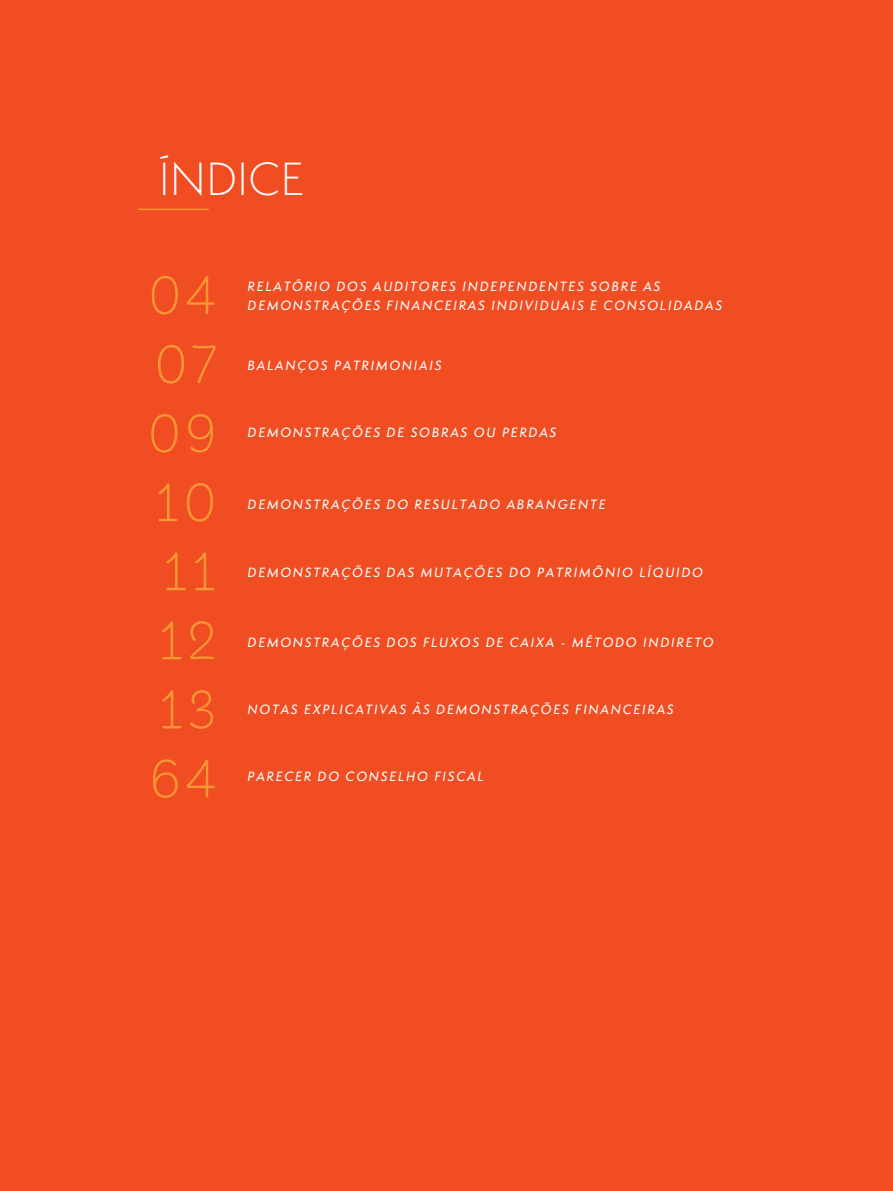
<style>
.page{position:relative;width:893px;height:1191px;background:#f04d22}
.page>*{position:absolute;margin:0;border:0;box-sizing:border-box;transform-origin:0 0}
.t1{font:100 55.65px/69px "Eldwin Script";letter-spacing:.1em;color:#f79632;text-align:justify}
.t2{font:300 42.75px "Semplicita Pro";color:#fff}
.t3{font:12.3px/19.5px "Semplicita Pro Med It";letter-spacing:.14em;color:#fff}
</style>
<div class="page">
<hr style="left:139px;top:209px;width:69px;height:1px;background:#f79632">
<h2 class="t2" style="left:159px;top:151px;width:146px">ÍNDICE</h2>
<h1 class="t1" style="left:149px;top:263px;width:68px">04<br>07<br>09<br>10<br>11<br>12<br>13<br>64</h1>
<p class="t3" style="left:248px;top:276px;width:476px">RELATÓRIO DOS AUDITORES INDEPENDENTES SOBRE AS<br>DEMONSTRAÇÕES FINANCEIRAS INDIVIDUAIS E CONSOLIDADAS</p>
<p class="t3" style="left:248px;top:355px;width:195px">BALANÇOS PATRIMONIAIS</p>
<p class="t3" style="left:248px;top:422px;width:310px">DEMONSTRAÇÕES DE SOBRAS OU PERDAS</p>
<p class="t3" style="left:248px;top:494px;width:360px">DEMONSTRAÇÕES DO RESULTADO ABRANGENTE</p>
<p class="t3" style="left:248px;top:563px;width:457px">DEMONSTRAÇÕES DAS MUTAÇÕES DO PATRIMÔNIO LÍQUIDO</p>
<p class="t3" style="left:248px;top:632px;width:468px">DEMONSTRAÇÕES DOS FLUXOS DE CAIXA - MÉTODO INDIRETO</p>
<p class="t3" style="left:248px;top:699px;width:428px">NOTAS EXPLICATIVAS ÀS DEMONSTRAÇÕES FINANCEIRAS</p>
<p class="t3" style="left:248px;top:766px;width:238px">PARECER DO CONSELHO FISCAL</p>
</div>
